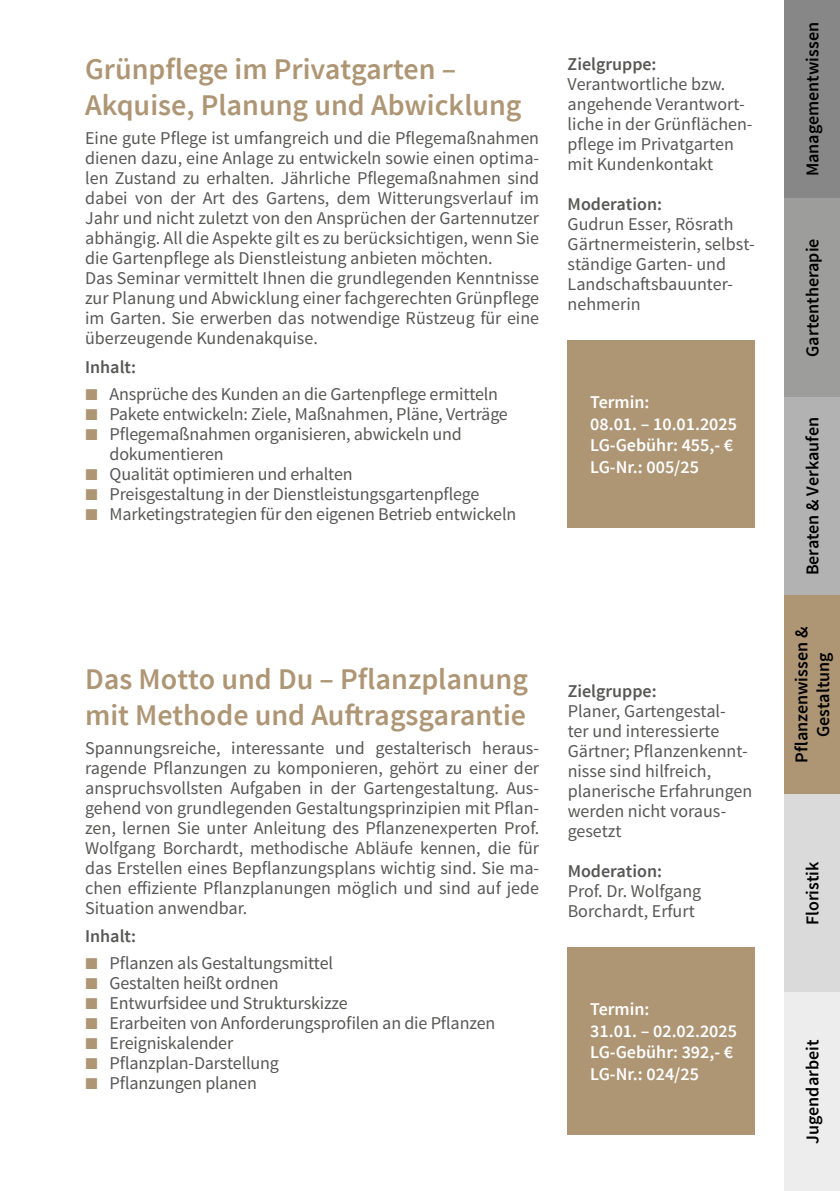
<style>
.page{position:relative;width:840px;height:1191px;background:#fff}
.page>*{position:absolute;margin:0;border:0;box-sizing:border-box;transform-origin:0 0}
.t1{font:600 30px/36px "Source Sans Pro";color:#ae9675}
.t2{font:18px/20px "Source Sans Pro";color:#575756}
.t3{font:600 18px/21.6px "Source Sans Pro";color:#fff}
.t4{font:600 18px/21.6px "Source Sans Pro";color:#000;text-align:center}
.t5{font:600 18px "Source Sans Pro";color:#575756}
.s1{font-family:"Source Serif Variable";color:#ae9675}
</style>
<div class="page">
<div style="left:784px;top:0;width:55px;height:198px;background:#878787"></div>
<div style="left:784px;top:198px;width:55px;height:199px;background:#9d9d9c"></div>
<div style="left:784px;top:397px;width:55px;height:198px;background:#b3b2b2"></div>
<div style="left:784px;top:595px;width:55px;height:199px;background:#ae9675"></div>
<div style="left:784px;top:794px;width:55px;height:198px;background:#dadada"></div>
<div style="left:784px;top:992px;width:55px;height:199px;background:#ededed"></div>
<div style="left:567px;top:340px;width:187px;height:187px;background:#ae9675"></div>
<div style="left:567px;top:947px;width:187px;height:187px;background:#ae9675"></div>
<h1 class="t1" style="left:85px;top:52px;width:437px">Grünpflege im Privatgarten –<br>Akquise, Planung und Abwicklung</h1>
<p class="t2" style="left:85px;top:128px;width:455px">Eine gute Pflege ist umfangreich und die Pflegemaßnahmen dienen dazu, eine Anlage zu entwickeln sowie einen optima&shy;len Zustand zu erhalten. Jährliche Pflegemaßnahmen sind dabei von der Art des Gartens, dem Witterungsverlauf im Jahr und nicht zuletzt von den Ansprüchen der Gartennutzer abhängig. All die Aspekte gilt es zu berücksichtigen, wenn Sie die Gartenpflege als Dienstleistung anbieten möchten.<br>Das Seminar vermittelt Ihnen die grundlegenden Kenntnisse zur Planung und Abwicklung einer fachgerechten Grünpflege im Garten. Sie erwerben das notwendige Rüstzeug für eine überzeugende Kundenakquise.</p>
<p class="t5" style="left:85px;top:355px;width:53px">Inhalt:</p>
<p class="t2" style="left:85px;top:385px;width:414px"><span class="s1">■</span> Ansprüche des Kunden an die Gartenpflege ermitteln</p>
<p class="t2" style="left:85px;top:405px;width:424px"><span class="s1">■</span> Pakete entwickeln: Ziele, Maßnahmen, Pläne, Verträge</p>
<p class="t2" style="left:109px;top:425px;width:353px;text-indent:-24px"><span class="s1">■</span> Pflegemaßnahmen organisieren, abwickeln und dokumentieren</p>
<p class="t2" style="left:85px;top:465px;width:269px"><span class="s1">■</span> Qualität optimieren und erhalten</p>
<p class="t2" style="left:85px;top:485px;width:395px"><span class="s1">■</span> Preisgestaltung in der Dienstleistungsgartenpflege</p>
<p class="t2" style="left:85px;top:505px;width:432px"><span class="s1">■</span> Marketingstrategien für den eigenen Betrieb entwickeln</p>
<p class="t5" style="left:567px;top:53px;width:90px">Zielgruppe:</p>
<p class="t2" style="left:567px;top:75px;width:186px">Verantwortliche bzw. angehende Verantwort&shy;liche in der Grünflächen&shy;pflege im Privatgarten mit Kundenkontakt</p>
<p class="t5" style="left:567px;top:193px;width:96px">Moderation:</p>
<p class="t2" style="left:567px;top:214px;width:188px">Gudrun Esser, Rösrath<br>Gärtnermeisterin, selbst&shy;ständige Garten- und<br>Landschaftsbauunter&shy;nehmerin</p>
<p class="t3" style="left:590px;top:392px;width:148px">Termin:<br>08.01. – 10.01.2025<br>LG-Gebühr: 455,- €<br>LG-Nr.: 005/25</p>
<h1 class="t1" style="left:85px;top:661px;width:444px">Das Motto und Du – Pflanzplanung mit Methode und Auftragsgarantie</h1>
<p class="t2" style="left:85px;top:738px;width:455px;text-align:justify">Spannungsreiche, interessante und gestalterisch heraus&shy;ragende Pflanzungen zu komponieren, gehört zu einer der anspruchsvollsten Aufgaben in der Gartengestaltung. Aus&shy;gehend von grundlegenden Gestaltungsprinzipien mit Pflan&shy;zen, lernen Sie unter Anleitung des Pflanzenexperten Prof.<br>Wolfgang Borchardt, methodische Abläufe kennen, die für das Erstellen eines Bepflanzungsplans wichtig sind. Sie ma&shy;chen effiziente Pflanzplanungen möglich und sind auf jede Situation anwendbar.</p>
<p class="t5" style="left:85px;top:924px;width:53px">Inhalt:</p>
<p class="t2" style="left:85px;top:953px;width:249px"><span class="s1">■</span> Pflanzen als Gestaltungsmittel</p>
<p class="t2" style="left:85px;top:973px;width:195px"><span class="s1">■</span> Gestalten heißt ordnen</p>
<p class="t2" style="left:85px;top:993px;width:264px"><span class="s1">■</span> Entwurfsidee und Strukturskizze</p>
<p class="t2" style="left:85px;top:1013px;width:411px"><span class="s1">■</span> Erarbeiten von Anforderungsprofilen an die Pflanzen</p>
<p class="t2" style="left:85px;top:1033px;width:149px"><span class="s1">■</span> Ereigniskalender</p>
<p class="t2" style="left:85px;top:1053px;width:195px"><span class="s1">■</span> Pflanzplan-Darstellung</p>
<p class="t2" style="left:85px;top:1073px;width:173px"><span class="s1">■</span> Pflanzungen planen</p>
<p class="t5" style="left:567px;top:679px;width:90px">Zielgruppe:</p>
<p class="t2" style="left:567px;top:701px;width:186px">Planer, Gartengestal-<br>ter und interessierte<br>Gärtner; Pflanzenkennt&shy;nisse sind hilfreich, planerische Erfahrungen werden nicht voraus&shy;gesetzt</p>
<p class="t5" style="left:567px;top:859px;width:96px">Moderation:</p>
<p class="t2" style="left:567px;top:881px;width:135px">Prof. Dr. Wolfgang<br>Borchardt, Erfurt</p>
<p class="t3" style="left:590px;top:998px;width:148px">Termin:<br>31.01. – 02.02.2025<br>LG-Gebühr: 392,- €<br>LG-Nr.: 024/25</p>
<p class="t4" style="left:801px;top:176px;width:156px;rotate:-90deg">Managementwissen</p>
<p class="t4" style="left:801px;top:357px;width:120px;rotate:-90deg">Gartentherapie</p>
<p class="t4" style="left:801px;top:575px;width:160px;rotate:-90deg">Beraten &amp; Verkaufen</p>
<p class="t4" style="left:790px;top:762px;width:137px;rotate:-90deg">Pflanzenwissen &amp;<br>Gestaltung</p>
<p class="t4" style="left:801px;top:925px;width:65px;rotate:-90deg">Floristik</p>
<p class="t4" style="left:801px;top:1143px;width:105px;rotate:-90deg">Jugendarbeit</p>
</div>
